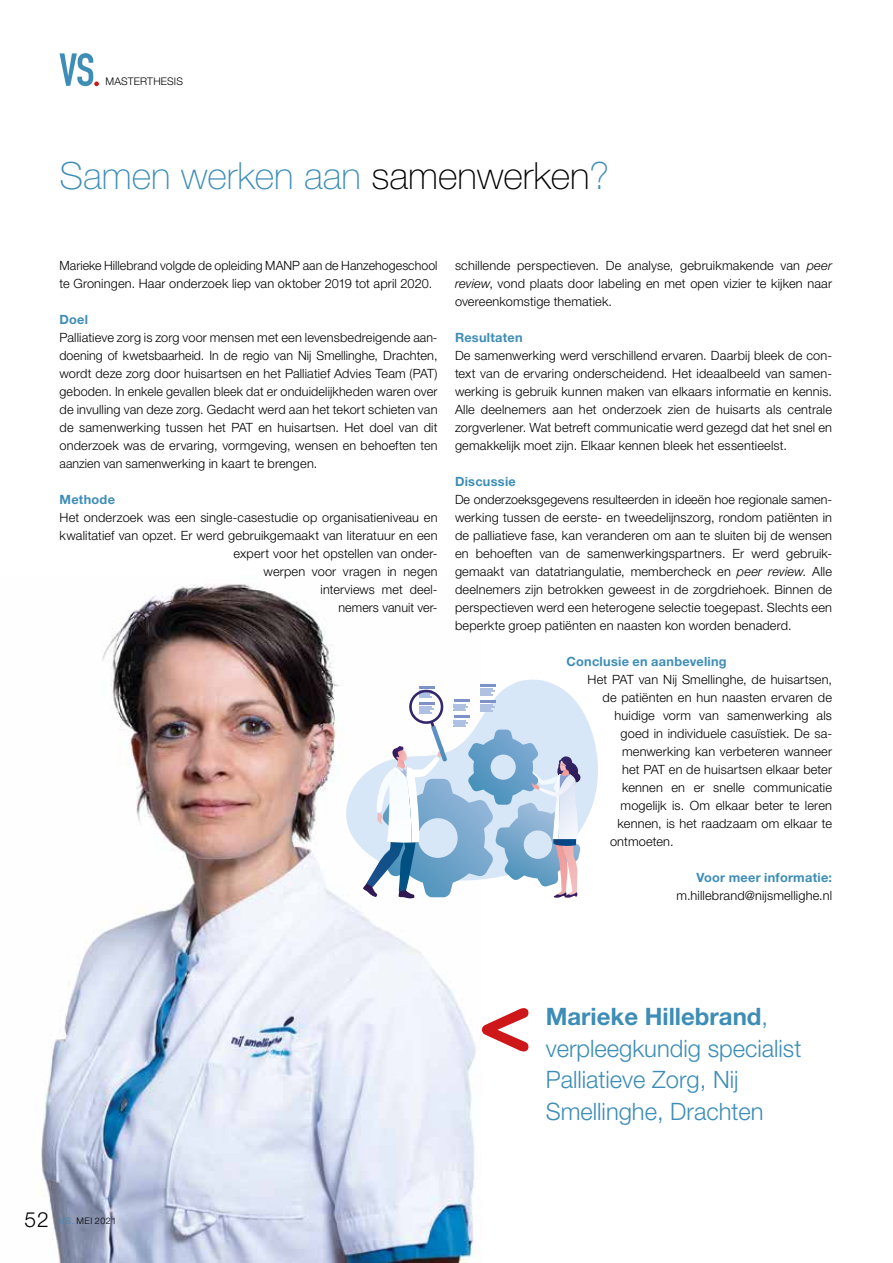
<style>
.page{position:relative;width:893px;height:1263px;background:#fff}
.page>*{position:absolute;margin:0;border:0;box-sizing:border-box;transform-origin:0 0}
.t1{font:100 37.5px "Helvetica Neue LT Std";color:#3d8db7}
.t2{font:300 24px/31.5px "Helvetica Neue LT Std";color:#3d8db7}
.t3{font:300 21px "Helvetica Neue LT Std";color:#000}
.t4{font:300 12.75px/18px "Helvetica Neue LT Std";letter-spacing:.015em;color:#000;text-align:justify}
.t5{font:700 12.75px "Helvetica Neue LT Std";letter-spacing:.02em;color:#3d8db7}
.t6{font:300 10.5px "Helvetica Neue LT Std";letter-spacing:.015em;color:#000}
.t7{font:300 9px "Helvetica Neue LT Std";letter-spacing:.05em;color:#000}
.s1{color:#000}
.s2{font-style:italic}
.s3{color:#3d8db7}
.s4{font-weight:700}
</style>
<div class="page">
<svg style="left:60px;top:53px;width:39px;height:33px"></svg>
<img style="left:41px;top:584px;width:441px;height:679px">
<svg style="left:482px;top:1008px;width:46px;height:43px"></svg>
<svg style="left:343px;top:672px;width:255px;height:215px"></svg>
<svg style="left:363px;top:684px;width:218px;height:215px"></svg>
<p class="t6" style="left:105px;top:75px;width:79px">MASTERTHESIS</p>
<h1 class="t1" style="left:60px;top:154px;width:551px">Samen werken aan <span class="s1">samenwerken</span>?</h1>
<p class="t4" style="left:60px;top:256px;width:380px">Marieke Hillebrand volgde de opleiding MANP aan de Hanzehogeschool te Groningen. Haar onderzoek liep van oktober 2019 tot april 2020.</p>
<p class="t5" style="left:60px;top:312px;width:30px">Doel</p>
<p class="t4" style="left:60px;top:328px;width:380px">Palliatieve zorg is zorg voor mensen met een levensbedreigende aan&shy;doening of kwetsbaarheid. In de regio van Nij Smellinghe, Drachten, wordt deze zorg door huisartsen en het Palliatief Advies Team (PAT) geboden. In enkele gevallen bleek dat er onduidelijkheden waren over de invulling van deze zorg. Gedacht werd aan het tekort schieten van de samenwerking tussen het PAT en huisartsen. Het doel van dit onderzoek was de ervaring, vormgeving, wensen en behoeften ten aanzien van samenwerking in kaart te brengen.</p>
<p class="t5" style="left:60px;top:492px;width:57px">Methode</p>
<p class="t4" style="left:60px;top:508px;width:380px;text-align:right">Het onderzoek was een single-casestudie op organisatieniveau en kwalitatief van opzet. Er werd gebruikgemaakt van literatuur en een expert voor het opstellen van onder-<br>werpen voor vragen in negen<br>interviews met deel-<br>nemers vanuit ver-</p>
<p class="t4" style="left:455px;top:256px;width:379px">schillende perspectieven. De analyse, gebruikmakende van <span class="s2">peer review</span>, vond plaats door labeling en met open vizier te kijken naar overeenkomstige thematiek.</p>
<p class="t5" style="left:455px;top:330px;width:69px">Resultaten</p>
<p class="t4" style="left:455px;top:346px;width:379px">De samenwerking werd verschillend ervaren. Daarbij bleek de con&shy;text van de ervaring onderscheidend. Het ideaalbeeld van samen&shy;werking is gebruik kunnen maken van elkaars informatie en kennis.<br>Alle deelnemers aan het onderzoek zien de huisarts als centrale zorgverlener. Wat betreft communicatie werd gezegd dat het snel en gemakkelijk moet zijn. Elkaar kennen bleek het essentieelst.</p>
<p class="t5" style="left:455px;top:474px;width:62px">Discussie</p>
<p class="t4" style="left:455px;top:490px;width:379px">De onderzoeksgegevens resulteerden in ideeën hoe regionale samen&shy;werking tussen de eerste- en tweedelijnszorg, rondom patiënten in de palliatieve fase, kan veranderen om aan te sluiten bij de wensen en behoeften van de samenwerkingspartners. Er werd gebruik&shy;gemaakt van datatriangulatie, membercheck en <span class="s2">peer review</span>. Alle deelnemers zijn betrokken geweest in de zorgdriehoek. Binnen de perspectieven werd een heterogene selectie toegepast. Slechts een beperkte groep patiënten en naasten kon worden benaderd.</p>
<p class="t5" style="left:567px;top:654px;width:162px">Conclusie en aanbeveling</p>
<p class="t4" style="left:588px;top:670px;width:246px">Het PAT van Nij Smellinghe, de huisartsen,</p>
<p class="t4" style="left:603px;top:688px;width:231px">de patiënten en hun naasten ervaren de</p>
<p class="t4" style="left:615px;top:706px;width:219px">huidige vorm van samenwerking als</p>
<p class="t4" style="left:621px;top:724px;width:213px">goed in individuele casuïstiek. De sa-</p>
<p class="t4" style="left:622px;top:742px;width:212px">menwerking kan verbeteren wanneer</p>
<p class="t4" style="left:622px;top:760px;width:212px">het PAT en de huisartsen elkaar beter</p>
<p class="t4" style="left:622px;top:778px;width:211px">kennen en er snelle communicatie</p>
<p class="t4" style="left:621px;top:796px;width:213px">mogelijk is. Om elkaar beter te leren</p>
<p class="t4" style="left:618px;top:814px;width:216px">kennen, is het raadzaam om elkaar te</p>
<p class="t4" style="left:610px;top:832px;width:65px">ontmoeten.</p>
<p class="t5" style="left:696px;top:870px;width:137px">Voor meer informatie:</p>
<p class="t4" style="left:677px;top:886px;width:157px">m.hillebrand@nijsmellighe.nl</p>
<h3 class="t3" style="left:24px;top:1206px;width:26px">52</h3>
<p class="t7" style="left:60px;top:1215px;width:58px"><span class="s3">VS.</span> MEI 2021</p>
<h2 class="t2" style="left:546px;top:1000px;width:257px"><span class="s4">Marieke Hillebrand</span>, verpleegkundig specialist<br>Palliatieve Zorg, Nij<br>Smellinghe, Drachten</h2>
</div>
